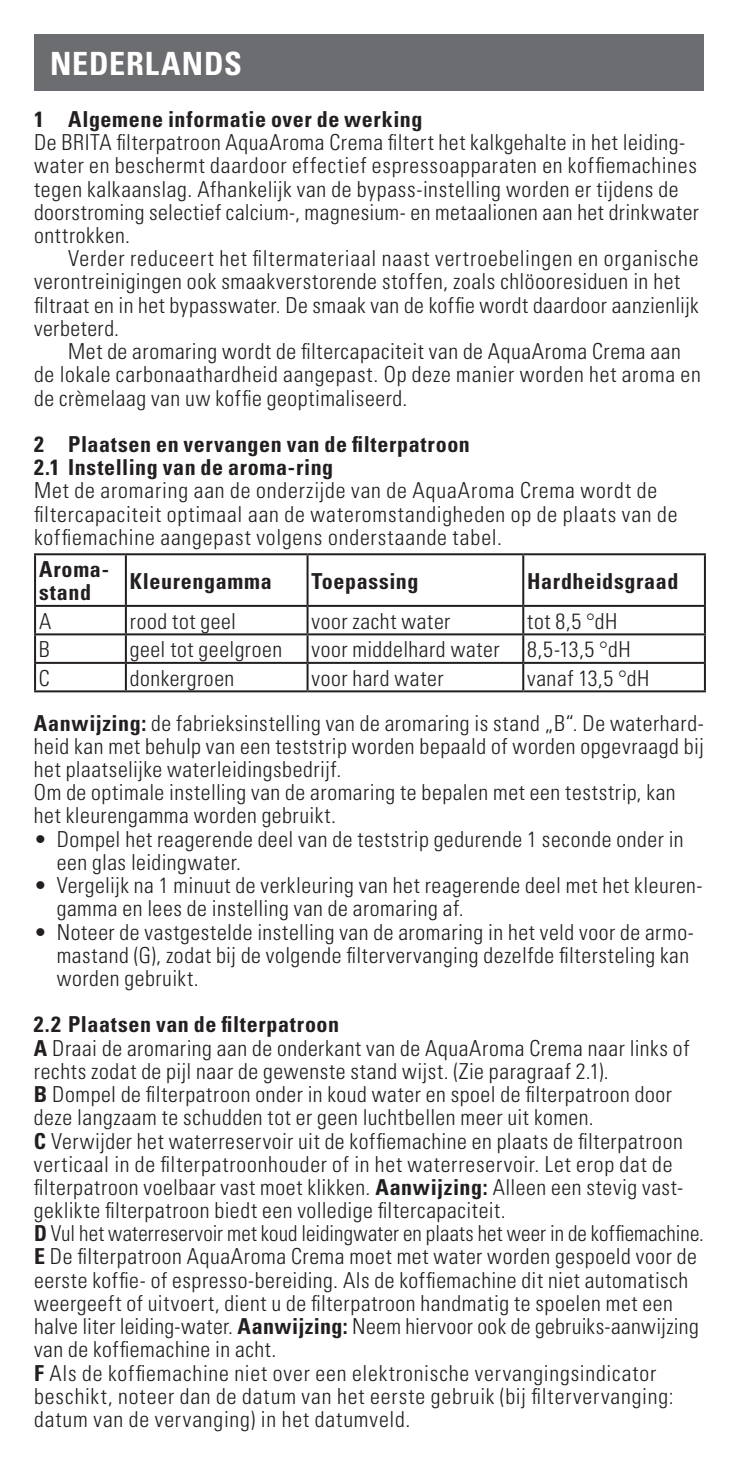
<style>
.page{position:relative;width:738px;height:1475px;background:#fff}
.page>*{position:absolute;margin:0;border:0;box-sizing:border-box;transform-origin:0 0}
.t1{font:700 condensed 32px "Univers";letter-spacing:.025em;color:#fff}
.t2{font:300 condensed 22px/23.2px "Univers";letter-spacing:.025em;color:#231f20}
.t3{font:700 condensed 22px/23.2px "Univers";letter-spacing:.025em;color:#231f20}
.s1{font-weight:700}
</style>
<div class="page">
<div style="left:34px;top:34px;width:669px;height:57px;background:#6c6d70"></div>
<hr style="left:125px;top:555px;width:2px;height:49px;background:#231f20">
<hr style="left:306px;top:555px;width:2px;height:49px;background:#231f20">
<hr style="left:522px;top:555px;width:2px;height:49px;background:#231f20">
<hr style="left:125px;top:606px;width:2px;height:27px;background:#231f20">
<hr style="left:306px;top:606px;width:2px;height:27px;background:#231f20">
<hr style="left:522px;top:606px;width:2px;height:27px;background:#231f20">
<hr style="left:34px;top:633px;width:92px;height:2px;background:#231f20">
<hr style="left:126px;top:633px;width:181px;height:2px;background:#231f20">
<hr style="left:125px;top:635px;width:2px;height:26px;background:#231f20">
<hr style="left:307px;top:633px;width:216px;height:2px;background:#231f20">
<hr style="left:306px;top:635px;width:2px;height:26px;background:#231f20">
<hr style="left:523px;top:633px;width:182px;height:2px;background:#231f20">
<hr style="left:522px;top:635px;width:2px;height:26px;background:#231f20">
<hr style="left:34px;top:661px;width:92px;height:2px;background:#231f20">
<hr style="left:126px;top:661px;width:181px;height:2px;background:#231f20">
<hr style="left:125px;top:663px;width:2px;height:27px;background:#231f20">
<hr style="left:307px;top:661px;width:216px;height:2px;background:#231f20">
<hr style="left:306px;top:663px;width:2px;height:27px;background:#231f20">
<hr style="left:523px;top:661px;width:182px;height:2px;background:#231f20">
<hr style="left:522px;top:663px;width:2px;height:27px;background:#231f20">
<hr style="left:34px;top:606px;width:2px;height:27px;background:#231f20">
<hr style="left:703px;top:606px;width:2px;height:27px;background:#231f20">
<hr style="left:34px;top:635px;width:2px;height:26px;background:#231f20">
<hr style="left:703px;top:635px;width:2px;height:26px;background:#231f20">
<hr style="left:34px;top:663px;width:2px;height:27px;background:#231f20">
<hr style="left:703px;top:663px;width:2px;height:27px;background:#231f20">
<hr style="left:34px;top:690px;width:92px;height:2px;background:#231f20">
<hr style="left:126px;top:690px;width:181px;height:2px;background:#231f20">
<hr style="left:307px;top:690px;width:216px;height:2px;background:#231f20">
<hr style="left:523px;top:690px;width:182px;height:2px;background:#231f20">
<hr style="left:34px;top:553px;width:92px;height:2px;background:#231f20">
<hr style="left:34px;top:555px;width:2px;height:49px;background:#231f20">
<hr style="left:126px;top:553px;width:181px;height:2px;background:#231f20">
<hr style="left:307px;top:553px;width:216px;height:2px;background:#231f20">
<hr style="left:523px;top:553px;width:182px;height:2px;background:#231f20">
<hr style="left:703px;top:555px;width:2px;height:49px;background:#231f20">
<hr style="left:34px;top:604px;width:92px;height:2px;background:#231f20">
<hr style="left:126px;top:604px;width:181px;height:2px;background:#231f20">
<hr style="left:307px;top:604px;width:216px;height:2px;background:#231f20">
<hr style="left:523px;top:604px;width:182px;height:2px;background:#231f20">
<h1 class="t1" style="left:50px;top:44px;width:193px">NEDERLANDS</h1>
<p class="t3" style="left:34px;top:107px;width:389px">1 Algemene informatie over de werking</p>
<p class="t2" style="left:34px;top:130px;width:666px">De BRITA filterpatroon AquaAroma Crema filtert het kalkgehalte in het leiding&shy;water en beschermt daardoor effectief espressoapparaten en koffiemachines tegen kalkaanslag. Afhankelijk van de bypass-instelling worden er tijdens de doorstroming selectief calcium-, magnesium- en metaalionen aan het drinkwater onttrokken.</p>
<p class="t2" style="left:34px;top:246px;width:665px;text-indent:34px">Verder reduceert het filtermateriaal naast vertroebelingen en organische verontreinigingen ook smaakverstorende stoffen, zoals chlöooresiduen in het filtraat en in het bypasswater. De smaak van de koffie wordt daardoor aanzienlijk verbeterd.</p>
<p class="t2" style="left:34px;top:339px;width:667px;text-indent:34px">Met de aromaring wordt de filtercapaciteit van de AquaAroma Crema aan de lokale carbonaathardheid aangepast. Op deze manier worden het aroma en de crèmelaag van uw koffie geoptimaliseerd.</p>
<p class="t3" style="left:34px;top:432px;width:437px">2 Plaatsen en vervangen van de filterpatroon<br>2.1 Instelling van de aroma-ring</p>
<p class="t2" style="left:34px;top:479px;width:644px">Met de aromaring aan de onderzijde van de AquaAroma Crema wordt de filtercapaciteit optimaal aan de wateromstandigheden op de plaats van de koffiemachine aangepast volgens onderstaande tabel.</p>
<p class="t3" style="left:39px;top:557px;width:69px">Aroma&shy;stand</p>
<p class="t3" style="left:130px;top:568px;width:143px">Kleurengamma</p>
<p class="t3" style="left:311px;top:568px;width:108px">Toepassing</p>
<p class="t3" style="left:527px;top:568px;width:152px">Hardheidsgraad</p>
<p class="t2" style="left:39px;top:609px;width:14px">A</p>
<p class="t2" style="left:130px;top:609px;width:108px">rood tot geel</p>
<p class="t2" style="left:311px;top:609px;width:140px">voor zacht water</p>
<p class="t2" style="left:527px;top:609px;width:92px">tot 8,5 °dH</p>
<p class="t2" style="left:39px;top:637px;width:12px">B</p>
<p class="t2" style="left:130px;top:637px;width:154px">geel tot geelgroen</p>
<p class="t2" style="left:311px;top:637px;width:320px">voor middelhard water 8,5-13,5 °dH</p>
<p class="t2" style="left:39px;top:666px;width:12px">C</p>
<p class="t2" style="left:130px;top:666px;width:106px">donkergroen</p>
<p class="t2" style="left:311px;top:666px;width:133px">voor hard water</p>
<p class="t2" style="left:34px;top:655px;width:670px;line-height:44.8px;text-indent:493px">vanaf 13,5 °dH<br><span class="s1">Aanwijzing:</span> de fabrieksinstelling van de aromaring is stand „B“. De waterhard-</p>
<p class="t2" style="left:34px;top:734px;width:671px">heid kan met behulp van een teststrip worden bepaald of worden opgevraagd bij het plaatselijke waterleidingsbedrijf.<br>Om de optimale instelling van de aromaring te bepalen met een teststrip, kan het kleurengamma worden gebruikt.</p>
<p class="t2" style="left:57px;top:826px;width:628px;text-indent:-23px">• Dompel het reagerende deel van de teststrip gedurende 1 seconde onder in een glas leidingwater.</p>
<p class="t2" style="left:57px;top:873px;width:647px;text-indent:-23px">• Vergelijk na 1 minuut de verkleuring van het reagerende deel met het kleuren&shy;gamma en lees de instelling van de aromaring af.</p>
<p class="t2" style="left:57px;top:919px;width:638px;text-indent:-23px">• Noteer de vastgestelde instelling van de aromaring in het veld voor de armo&shy;mastand (G), zodat bij de volgende filtervervanging dezelfde filtersteling kan worden gebruikt.</p>
<p class="t2" style="left:34px;top:1012px;width:671px"><span class="s1">2.2 Plaatsen van de filterpatroon<br>A</span> Draai de aromaring aan de onderkant van de AquaAroma Crema naar links of rechts zodat de pijl naar de gewenste stand wijst. (Zie paragraaf 2.1).<br><span class="s1">B</span> Dompel de filterpatroon onder in koud water en spoel de filterpatroon door deze langzaam te schudden tot er geen luchtbellen meer uit komen.<br><span class="s1">C</span> Verwijder het waterreservoir uit de koffiemachine en plaats de filterpatroon verticaal in de filterpatroonhouder of in het waterreservoir. Let erop dat de filterpatroon voelbaar vast moet klikken. <span class="s1">Aanwijzing:</span> Alleen een stevig vast&shy;geklikte filterpatroon biedt een volledige filtercapaciteit.<br><span class="s1">D</span> Vul het waterreservoir met koud leidingwater en plaats het weer in de koffiemachine.<br><span class="s1">E</span> De filterpatroon AquaAroma Crema moet met water worden gespoeld voor de eerste koffie- of espresso-bereiding. Als de koffiemachine dit niet automatisch weergeeft of uitvoert, dient u de filterpatroon handmatig te spoelen met een halve liter leiding-water. <span class="s1">Aanwijzing:</span> Neem hiervoor ook de gebruiks-aanwijzing van de koffiemachine in acht.<br><span class="s1">F</span> Als de koffiemachine niet over een elektronische vervangingsindicator beschikt, noteer dan de datum van het eerste gebruik (bij filtervervanging: datum van de vervanging) in het datumveld.</p>
</div>
